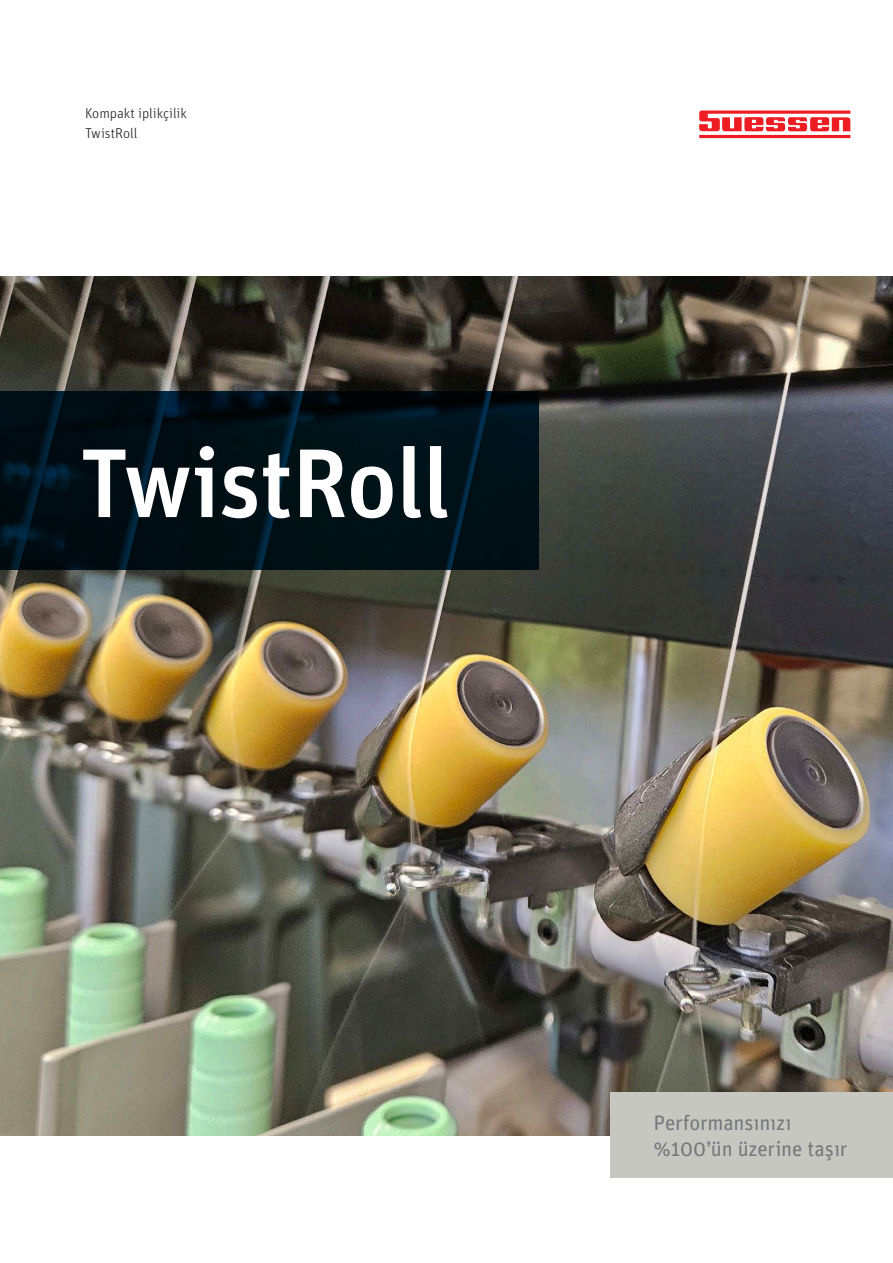
<style>
.page{position:relative;width:893px;height:1263px;background:#fff}
.page>*{position:absolute;margin:0;border:0;box-sizing:border-box;transform-origin:0 0}
.t1{font:500 97.5px "Unit Pro";letter-spacing:-.01em;color:#fff}
.t2{font:21px/25.5px "Unit Pro";letter-spacing:-.01em;color:#76787b}
.t3{font:300 14.25px/20.5px "Unit Pro";color:#231f20}
</style>
<div class="page">
<img style="left:0;top:276px;width:893px;height:859px">
<svg style="left:0;top:391px;width:539px;height:179px;background:#001017"></svg>
<div style="left:611px;top:1093px;width:282px;height:85px;background:#c7c7c1"></div>
<svg style="left:699px;top:110px;width:151px;height:28px"></svg>
<p class="t3" style="left:85px;top:102px;width:103px">Kompakt iplikçilik<br>TwistRoll</p>
<h1 class="t1" style="left:80px;top:410px;width:372px">TwistRoll</h1>
<p class="t2" style="left:653px;top:1109px;width:195px">Performansınızı %100’ün üzerine taşır</p>
</div>
